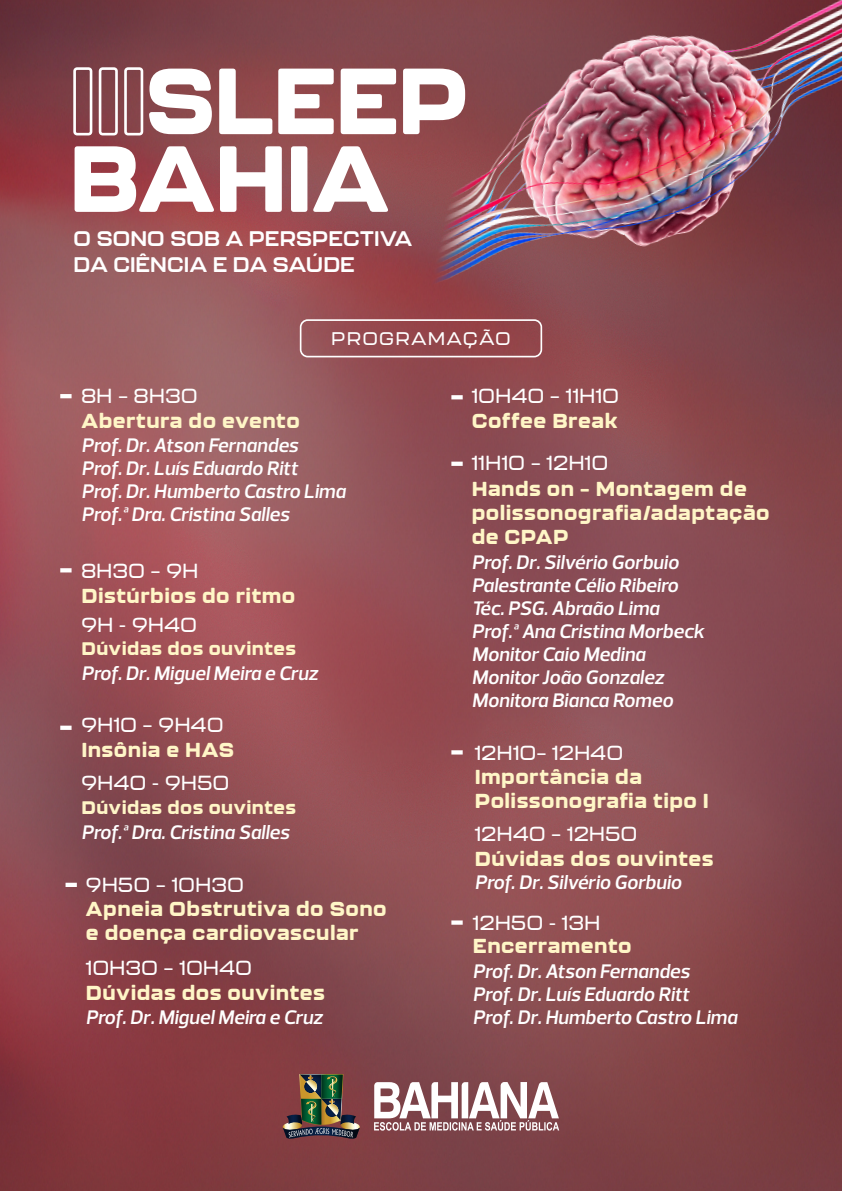
<style>
.page{position:relative;width:842px;height:1191px;background:#fff}
.page>*{position:absolute;margin:0;border:0;box-sizing:border-box;transform-origin:0 0}
.t1{font:800 92.8px/77.7px "Kallisto";letter-spacing:-.025em;color:#fff}
.t2{font:700 21px/26px "Kallisto";letter-spacing:.005em;color:#fff}
.t3{font:500 20.3px "Kallisto";letter-spacing:.025em;color:#fff}
.t4{font:italic 600 20px/23px "Prelo";color:#fff}
.t5{font:800 20px/24px "Kallisto";letter-spacing:.025em;color:#fff6c7}
.t6{font:500 18.2px "Kallisto";letter-spacing:.1em;color:#fff}
.t7{font:800 18px "Kallisto";letter-spacing:.025em;color:#fff6c7}
</style>
<div class="page">
<img style="left:0;top:0;width:842px;height:1191px">
<img style="left:206px;top:0;width:636px;height:526px">
<div style="left:300px;top:319px;width:242px;height:38px;border:2px solid #fff;border-radius:7px"></div>
<img style="left:282px;top:1074px;width:78px;height:65px">
<svg style="left:374px;top:1082px;width:185px;height:48px"></svg>
<div style="left:73px;top:67px;width:19px;height:68px;border:3px solid #fff;border-radius:3px"></div>
<div style="left:99px;top:67px;width:19px;height:68px;border:3px solid #fff;border-radius:3px"></div>
<div style="left:124px;top:67px;width:19px;height:68px;border:3px solid #fff;border-radius:3px"></div>
<svg style="left:60px;top:394px;width:12px;height:4px"></svg>
<div style="left:66px;top:882px;width:11px;height:5px;background:#fff"></div>
<div style="left:451px;top:461px;width:12px;height:5px;background:#fff"></div>
<svg style="left:451px;top:920px;width:12px;height:4px"></svg>
<svg style="left:60px;top:568px;width:12px;height:4px"></svg>
<div style="left:60px;top:725px;width:12px;height:5px;background:#fff"></div>
<svg style="left:451px;top:750px;width:12px;height:4px"></svg>
<svg style="left:451px;top:395px;width:12px;height:4px"></svg>
<h1 class="t1" style="left:69px;top:59px;width:402px;text-indent:76px">SLEEP<br>BAHIA</h1>
<p class="t2" style="left:74px;top:225px;width:340px">O SONO SOB A PERSPECTIVA<br>DA CIÊNCIA E DA SAÚDE</p>
<p class="t6" style="left:331px;top:327px;width:181px">PROGRAMAÇÃO</p>
<p class="t3" style="left:81px;top:384px;width:118px">8H – 8H30</p>
<p class="t5" style="left:81px;top:408px;width:220px">Abertura do evento</p>
<p class="t4" style="left:81px;top:434px;width:266px">Prof. Dr. Atson Fernandes<br>Prof. Dr. Luís Eduardo Ritt<br>Prof. Dr. Humberto Castro Lima<br>Prof.ª Dra. Cristina Salles</p>
<p class="t3" style="left:81px;top:558px;width:118px">8H30 – 9H</p>
<p class="t5" style="left:81px;top:583px;width:216px">Distúrbios do ritmo</p>
<p class="t3" style="left:81px;top:612px;width:117px">9H - 9H40</p>
<p class="t7" style="left:81px;top:637px;width:216px">Dúvidas dos ouvintes</p>
<p class="t4" style="left:81px;top:661px;width:238px">Prof. Dr. Miguel Meira e Cruz</p>
<p class="t3" style="left:81px;top:713px;width:143px">9H10 – 9H40</p>
<p class="t5" style="left:81px;top:737px;width:154px">Insônia e HAS</p>
<p class="t3" style="left:81px;top:771px;width:149px">9H40 - 9H50</p>
<p class="t7" style="left:81px;top:796px;width:216px">Dúvidas dos ouvintes</p>
<p class="t4" style="left:81px;top:821px;width:210px">Prof.ª Dra. Cristina Salles</p>
<p class="t3" style="left:86px;top:872px;width:159px">9H50 – 10H30</p>
<p class="t5" style="left:86px;top:896px;width:302px">Apneia Obstrutiva do Sono e doença cardiovascular</p>
<p class="t3" style="left:86px;top:955px;width:167px">10H30 – 10H40</p>
<p class="t5" style="left:86px;top:980px;width:240px">Dúvidas dos ouvintes</p>
<p class="t4" style="left:86px;top:1005px;width:238px">Prof. Dr. Miguel Meira e Cruz</p>
<p class="t3" style="left:472px;top:384px;width:149px">10H40 – 11H10</p>
<p class="t5" style="left:472px;top:408px;width:147px">Coffee Break</p>
<p class="t3" style="left:472px;top:451px;width:138px">11H10 – 12H10</p>
<p class="t5" style="left:472px;top:476px;width:299px">Hands on – Montagem de polissonografia/adaptação de CPAP</p>
<p class="t4" style="left:472px;top:551px;width:234px">Prof. Dr. Silvério Gorbuio<br>Palestrante Célio Ribeiro<br>Téc. PSG. Abraão Lima<br>Prof.ª Ana Cristina Morbeck<br>Monitor Caio Medina<br>Monitor João Gonzalez<br>Monitora Bianca Romeo</p>
<p class="t3" style="left:475px;top:741px;width:150px">12H10– 12H40</p>
<p class="t5" style="left:475px;top:764px;width:236px">Importância da<br>Polissonografia tipo I</p>
<p class="t3" style="left:475px;top:821px;width:164px">12H40 – 12H50</p>
<p class="t5" style="left:475px;top:846px;width:240px">Dúvidas dos ouvintes</p>
<p class="t4" style="left:475px;top:871px;width:208px">Prof. Dr. Silvério Gorbuio</p>
<p class="t3" style="left:473px;top:910px;width:129px">12H50 - 13H</p>
<p class="t5" style="left:473px;top:933px;width:160px">Encerramento</p>
<p class="t4" style="left:473px;top:959px;width:266px">Prof. Dr. Atson Fernandes<br>Prof. Dr. Luís Eduardo Ritt<br>Prof. Dr. Humberto Castro Lima</p>
</div>
